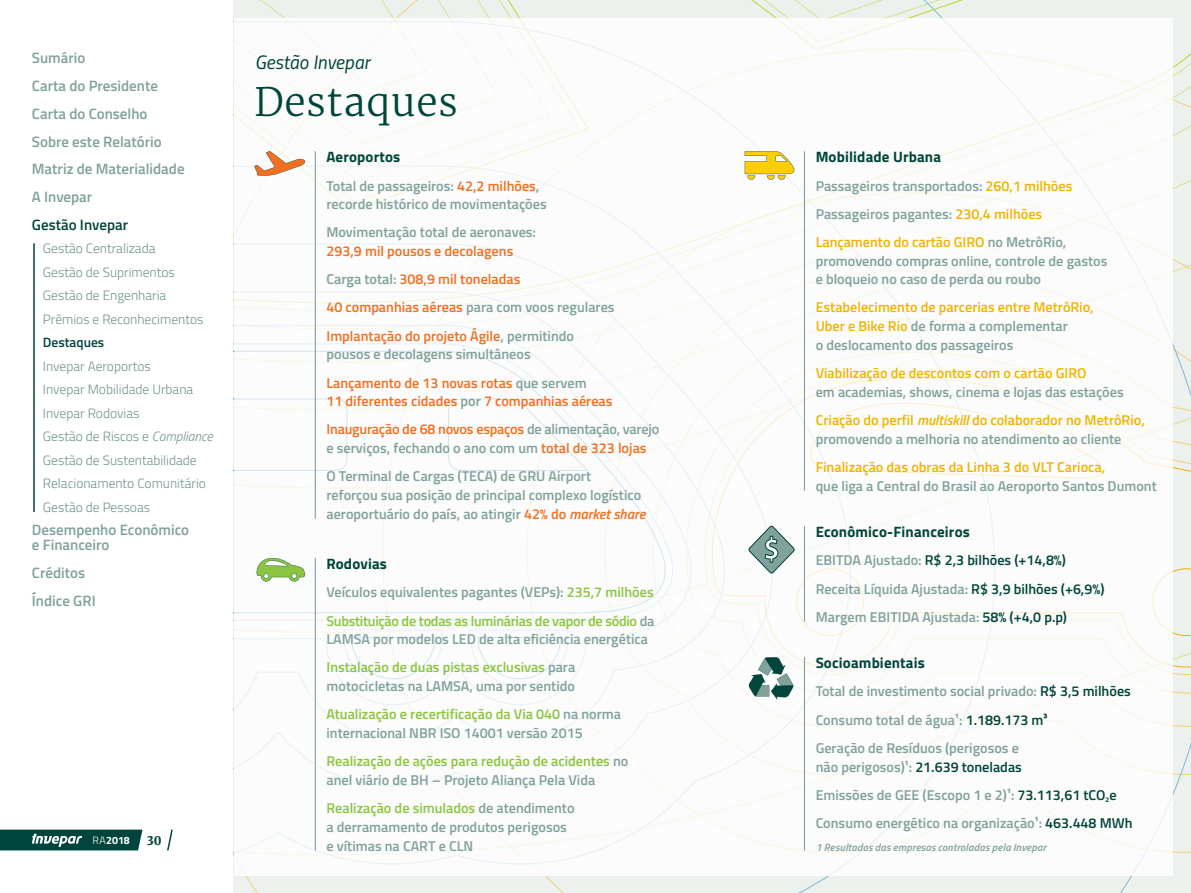
<style>
.page{position:relative;width:1191px;height:893px;background:#fff}
.page>*{position:absolute;margin:0;border:0;box-sizing:border-box;transform-origin:0 0}
.t1{font:300 39px "Merriweather";letter-spacing:.025em;color:#00453b}
.t2{font:italic 19.5px "Titillium";letter-spacing:-.005em;color:#00453b}
.t3{font:600 15px/27.8px "Titillium";color:#80a19c}
.t4{font:700 15px "Titillium";letter-spacing:.01em;color:#00453b}
.t5{font:600 15px "Titillium";color:#00453b}
.t6{font:600 14.25px/28.2px "Titillium";color:#80a19c}
.t7{font:600 14.25px/28.2px "Titillium";color:#f26f21}
.t8{font:600 14.25px/18.8px "Titillium";color:#f0b400}
.t9{font:600 14.25px/28.2px "Titillium";letter-spacing:-.02em;color:#8bc53f}
.t10{font:600 14.25px/28.2px "Titillium";color:#8bc53f}
.t11{font:300 13.5px/23.5px "Titillium";color:#6e938e}
.t12{font:600 13.5px "Titillium";color:#00453b}
.t13{font:900 12px "Merriweather";color:#00453b}
.t14{font:700 10.65px "Titillium";color:#fff}
.t15{font:italic 600 10.5px "Titillium";letter-spacing:.02em;color:#80a19c}
.s1{font-style:italic}
.s2{font-weight:300}
.s3{color:#f26f21}
.s4{color:#80a19c}
.s5{font-style:italic;color:#f26f21}
.s6{color:#8bc53f}
.s7{color:#f0b400}
.s8{font-style:italic;color:#f0b400}
.s9{color:#00453b}
</style>
<div class="page">
<svg style="left:0;top:830px;width:142px;height:20px;background:#19574e"></svg>
<svg style="left:167px;top:829px;width:6px;height:22px"></svg>
<div style="left:234px;top:875px;width:772px;height:18px;background:#ecf1ee"></div>
<div style="left:234px;top:0;width:957px;height:319px;background:#ecf1ee"></div>
<svg style="left:1172px;top:372px;width:19px;height:296px;background:#ecefe9"></svg>
<div style="left:234px;top:18px;width:938px;height:857px;background:#fff"></div>
<hr style="left:33px;top:243px;width:2px;height:269px;background:#00453b">
<hr style="left:315px;top:151px;width:1px;height:368px;background:#80a19c">
<hr style="left:315px;top:558px;width:1px;height:293px;background:#80a19c">
<hr style="left:804px;top:526px;width:1px;height:96px;background:#80a19c">
<hr style="left:804px;top:657px;width:1px;height:194px;background:#80a19c">
<hr style="left:804px;top:151px;width:1px;height:340px;background:#80a19c">
<svg style="left:257px;top:558px;width:49px;height:23px"></svg>
<svg style="left:744px;top:151px;width:50px;height:29px"></svg>
<svg style="left:254px;top:151px;width:52px;height:25px"></svg>
<svg style="left:748px;top:525px;width:47px;height:48px"></svg>
<svg style="left:748px;top:657px;width:45px;height:43px"></svg>
<p class="t3" style="left:32px;top:43px;width:154px">Sumário<br>Carta do Presidente<br>Carta do Conselho<br>Sobre este Relatório<br>Matriz de Materialidade<br>A Invepar</p>
<p class="t5" style="left:32px;top:213px;width:98px">Gestão Invepar</p>
<p class="t11" style="left:43px;top:236px;width:162px">Gestão Centralizada<br>Gestão de Suprimentos<br>Gestão de Engenharia<br>Prêmios e Reconhecimentos</p>
<p class="t12" style="left:43px;top:332px;width:63px">Destaques</p>
<p class="t11" style="left:43px;top:354px;width:171px">Invepar Aeroportos<br>Invepar Mobilidade Urbana<br>Invepar Rodovias<br>Gestão de Riscos e <span class="s1">Compliance<br></span>Gestão de Sustentabilidade<br>Relacionamento Comunitário<br>Gestão de Pessoas</p>
<p class="t3" style="left:32px;top:522px;width:159px;line-height:15px">Desempenho Econômico e Financeiro</p>
<p class="t3" style="left:32px;top:558px;width:65px">Créditos<br>Índice GRI</p>
<p class="t14" style="left:92px;top:832px;width:39px"><span class="s2">RA</span>2018</p>
<p class="t13" style="left:147px;top:832px;width:16px">30</p>
<h2 class="t2" style="left:255px;top:48px;width:117px">Gestão Invepar</h2>
<h1 class="t1" style="left:254px;top:75px;width:205px">Destaques</h1>
<p class="t4" style="left:326px;top:146px;width:75px">Aeroportos</p>
<p class="t6" style="left:326px;top:175px;width:222px;line-height:18.8px">Total de passageiros: <span class="s3">42,2 milhões</span>, recorde histórico de movimentações</p>
<p class="t6" style="left:326px;top:218px;width:211px">Movimentação total de aeronaves:</p>
<p class="t7" style="left:326px;top:236px;width:289px">293,9 mil pousos e decolagens<br><span class="s4">Carga total:</span> 308,9 mil toneladas<br>40 companhias aéreas <span class="s4">para com voos regulares </span>Implantação do projeto Ágile<span class="s4">, permitindo</span></p>
<p class="t6" style="left:326px;top:340px;width:262px">pousos e decolagens simultâneos<br><span class="s3">Lançamento de 13 novas rotas</span> que servem</p>
<p class="t7" style="left:326px;top:386px;width:334px">11 diferentes cidades <span class="s4">por</span> 7 companhias aéreas<br>Inauguração de 68 novos espaços <span class="s4">de alimentação, varejo</span></p>
<p class="t6" style="left:326px;top:433px;width:321px">e serviços, fechando o ano com um <span class="s3">total de 323 lojas<br></span>O Terminal de Cargas (TECA) de GRU Airport</p>
<p class="t6" style="left:326px;top:485px;width:320px;line-height:18.8px">reforçou sua posição de principal complexo logístico aeroportuário do país, ao atingir <span class="s3">42% do</span> <span class="s5">market share</span></p>
<p class="t4" style="left:326px;top:553px;width:62px">Rodovias</p>
<p class="t9" style="left:326px;top:578px;width:329px"><span class="s4">Veículos equivalentes pagantes (VEPs):</span> 235,7 milhões<br>Substituição de todas as luminárias de vapor de sódio <span class="s4">da</span></p>
<p class="t6" style="left:326px;top:624px;width:323px">LAMSA por modelos LED de alta eficiência energética<br><span class="s6">Instalação de duas pistas exclusivas</span> para</p>
<p class="t6" style="left:326px;top:671px;width:296px">motocicletas na LAMSA, uma por sentido<br><span class="s6">Atualização e recertificação da Via 040</span> na norma</p>
<p class="t10" style="left:326px;top:718px;width:303px"><span class="s4">internacional NBR ISO 14001 versão 2015<br></span>Realização de ações para redução de acidentes <span class="s4">no</span></p>
<p class="t6" style="left:326px;top:765px;width:270px">anel viário de BH – Projeto Aliança Pela Vida<br><span class="s6">Realização de simulados</span> de atendimento</p>
<p class="t6" style="left:326px;top:817px;width:242px;line-height:18.8px">a derramamento de produtos perigosos e vítimas na CART e CLN</p>
<p class="t4" style="left:815px;top:146px;width:127px">Mobilidade Urbana</p>
<p class="t6" style="left:815px;top:171px;width:258px">Passageiros transportados: <span class="s7">260,1 milhões<br></span>Passageiros pagantes: <span class="s7">230,4 milhões<br>Lançamento do cartão GIRO</span> no MetrôRio,</p>
<p class="t6" style="left:815px;top:250px;width:293px;line-height:18.8px">promovendo compras online, controle de gastos e bloqueio no caso de perda ou roubo</p>
<p class="t8" style="left:815px;top:297px;width:280px">Estabelecimento de parcerias entre MetrôRio,<br>Uber e Bike Rio <span class="s4">de forma a complementar<br>o deslocamento dos passageiros</span></p>
<p class="t8" style="left:815px;top:363px;width:272px">Viabilização de descontos com o cartão GIRO</p>
<p class="t6" style="left:815px;top:377px;width:331px">em academias, shows, cinema e lojas das estações<br><span class="s7">Criação do perfil</span> <span class="s8">multiskill</span> <span class="s7">do colaborador no MetrôRio,</span></p>
<p class="t6" style="left:815px;top:424px;width:307px">promovendo a melhoria no atendimento ao cliente</p>
<p class="t8" style="left:815px;top:457px;width:291px">Finalização das obras da Linha 3 do VLT Carioca,</p>
<p class="t6" style="left:815px;top:471px;width:343px">que liga a Central do Brasil ao Aeroporto Santos Dumont</p>
<p class="t4" style="left:815px;top:521px;width:156px">Econômico-Financeiros</p>
<p class="t6" style="left:815px;top:546px;width:290px">EBITDA Ajustado: <span class="s9">R$ 2,3 bilhões (+14,8%)<br></span>Receita Líquida Ajustada: <span class="s9">R$ 3,9 bilhões (+6,9%)<br></span>Margem EBITIDA Ajustada: <span class="s9">58% (+4,0 p.p)</span></p>
<p class="t4" style="left:815px;top:652px;width:111px">Socioambientais</p>
<p class="t6" style="left:815px;top:677px;width:317px">Total de investimento social privado: <span class="s9">R$ 3,5 milhões<br></span>Consumo total de água¹: <span class="s9">1.189.173 m³<br></span>Geração de Resíduos (perigosos e</p>
<p class="t6" style="left:815px;top:752px;width:318px">não perigosos)¹: <span class="s9">21.639 toneladas<br></span>Emissões de GEE (Escopo 1 e 2)¹: <span class="s9">73.113,61 tCO</span><sub>2</sub><span class="s9">e<br></span>Consumo energético na organização¹: <span class="s9">463.448 MWh</span></p>
<p class="t15" style="left:815px;top:839px;width:232px">1 Resultados das empresas controladas pela Invepar</p>
</div>
